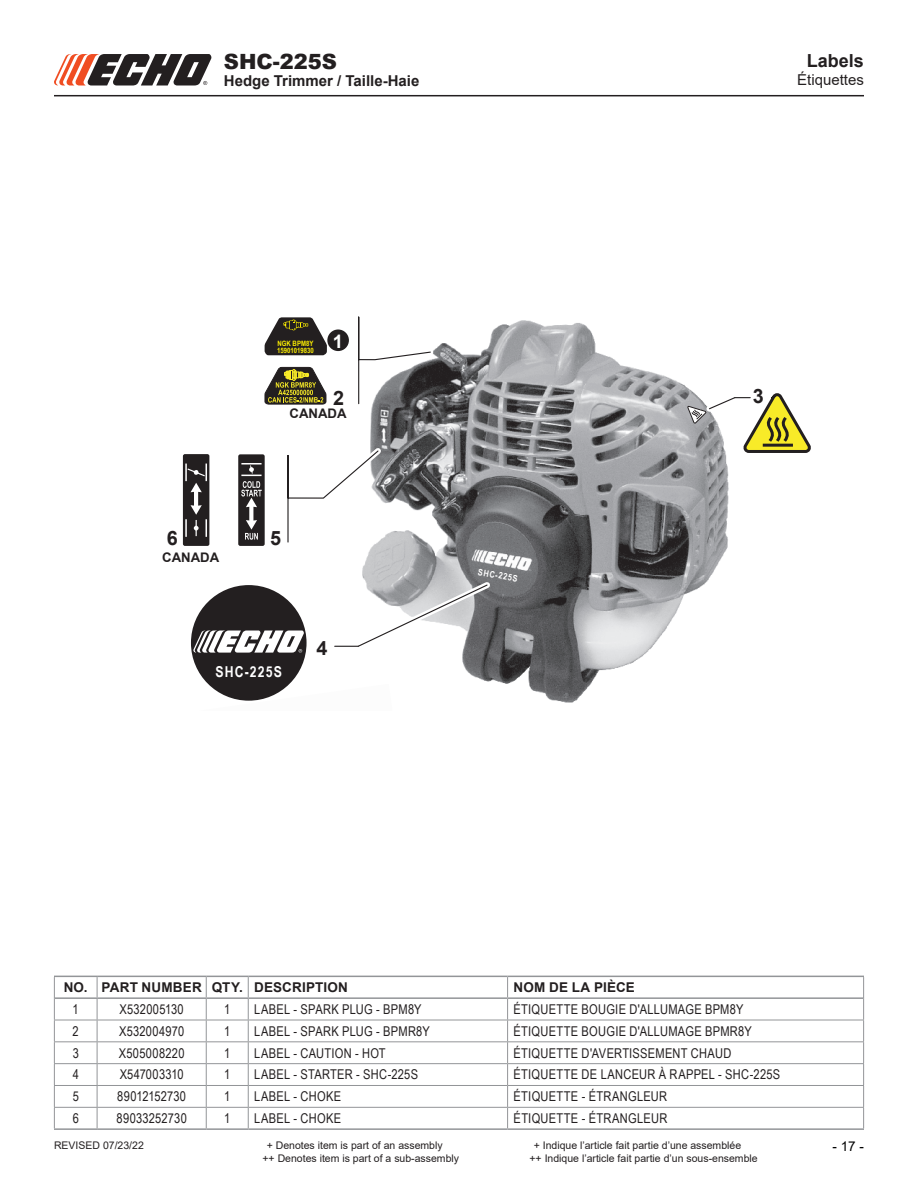
<style>
.page{position:relative;width:918px;height:1188px;background:#fff}
.page>*{position:absolute;margin:0;border:0;box-sizing:border-box;transform-origin:0 0}
.t1{font:900 21px "Arial";color:#231f20}
.t2{font:700 19.8px "Arial";color:#231f20}
.t3{font:700 18.6px "Arial";color:#fff}
.t4{font:700 18px "Arial";color:#231f20}
.t5{font:700 15px "Arial";color:#231f20}
.t6{font:15px "Arial";color:#231f20}
.t7{font:700 15px "Arial Narrow";letter-spacing:.075em;color:#fff}
.t8{font:13.5px "Arial Narrow";letter-spacing:.02em;color:#231f20}
.t9{font:700 13.5px "Arial";letter-spacing:.01em;color:#231f20}
.t10{font:13.5px "Arial";color:#000}
.t11{font:700 13.2px "Arial";color:#231f20}
.t12{font:10.5px "Arial";color:#231f20}
.t13{font:700 9px "Arial Narrow";color:#fff}
.t14{font:700 7.35px/7.6px "Arial Narrow";color:#fff101}
</style>
<div class="page">
<hr style="left:54px;top:95px;width:810px;height:1px;background:#231f20">
<svg style="left:54px;top:54px;width:158px;height:32px"></svg>
<hr style="left:54px;top:976px;width:43px;height:1px;background:#939598">
<hr style="left:97px;top:976px;width:109px;height:1px;background:#939598">
<hr style="left:206px;top:976px;width:42px;height:1px;background:#939598">
<hr style="left:248px;top:976px;width:260px;height:1px;background:#939598">
<hr style="left:508px;top:976px;width:356px;height:1px;background:#939598">
<hr style="left:55px;top:997px;width:42px;height:2px;background:#939598">
<hr style="left:97px;top:997px;width:109px;height:2px;background:#939598">
<hr style="left:206px;top:997px;width:42px;height:2px;background:#939598">
<hr style="left:248px;top:997px;width:260px;height:2px;background:#939598">
<hr style="left:508px;top:997px;width:355px;height:2px;background:#939598">
<hr style="left:54px;top:1128px;width:43px;height:2px;background:#939598">
<hr style="left:97px;top:1128px;width:109px;height:2px;background:#939598">
<hr style="left:206px;top:1128px;width:42px;height:2px;background:#939598">
<hr style="left:248px;top:1128px;width:260px;height:2px;background:#939598">
<hr style="left:508px;top:1128px;width:356px;height:2px;background:#939598">
<hr style="left:54px;top:1020px;width:43px;height:1px;background:#939598">
<hr style="left:97px;top:1020px;width:109px;height:1px;background:#939598">
<hr style="left:206px;top:1020px;width:42px;height:1px;background:#939598">
<hr style="left:248px;top:1020px;width:260px;height:1px;background:#939598">
<hr style="left:508px;top:1020px;width:356px;height:1px;background:#939598">
<hr style="left:54px;top:1041px;width:43px;height:1px;background:#939598">
<hr style="left:97px;top:1041px;width:109px;height:1px;background:#939598">
<hr style="left:206px;top:1041px;width:42px;height:1px;background:#939598">
<hr style="left:248px;top:1041px;width:260px;height:1px;background:#939598">
<hr style="left:508px;top:1041px;width:356px;height:1px;background:#939598">
<hr style="left:54px;top:1063px;width:43px;height:1px;background:#939598">
<hr style="left:97px;top:1063px;width:109px;height:1px;background:#939598">
<hr style="left:206px;top:1063px;width:42px;height:1px;background:#939598">
<hr style="left:248px;top:1063px;width:260px;height:1px;background:#939598">
<hr style="left:508px;top:1063px;width:356px;height:1px;background:#939598">
<hr style="left:54px;top:1085px;width:43px;height:1px;background:#939598">
<svg style="left:54px;top:977px;width:1px;height:151px"></svg>
<hr style="left:97px;top:1085px;width:109px;height:1px;background:#939598">
<svg style="left:97px;top:977px;width:1px;height:151px"></svg>
<hr style="left:206px;top:1085px;width:42px;height:1px;background:#939598">
<svg style="left:206px;top:977px;width:1px;height:151px"></svg>
<hr style="left:248px;top:1085px;width:260px;height:1px;background:#939598">
<svg style="left:248px;top:977px;width:1px;height:151px"></svg>
<hr style="left:508px;top:1085px;width:356px;height:1px;background:#939598">
<svg style="left:507px;top:977px;width:1px;height:151px"></svg>
<svg style="left:863px;top:977px;width:1px;height:151px"></svg>
<hr style="left:54px;top:1107px;width:43px;height:1px;background:#939598">
<hr style="left:97px;top:1107px;width:109px;height:1px;background:#939598">
<hr style="left:206px;top:1107px;width:42px;height:1px;background:#939598">
<hr style="left:248px;top:1107px;width:260px;height:1px;background:#939598">
<hr style="left:508px;top:1107px;width:356px;height:1px;background:#939598">
<img style="left:329px;top:320px;width:400px;height:383px">
<img style="left:209px;top:684px;width:183px;height:19px">
<svg style="left:358px;top:316px;width:79px;height:89px"></svg>
<svg style="left:287px;top:443px;width:99px;height:100px"></svg>
<div style="left:329px;top:384px;width:19px;height:25px;background:#fff"></div>
<div style="left:313px;top:634px;width:18px;height:25px;background:#fff"></div>
<div style="left:183px;top:454px;width:26px;height:92px;background:#231f20;border-radius:2px"></div>
<svg style="left:185px;top:464px;width:22px;height:73px"></svg>
<div style="left:238px;top:454px;width:27px;height:92px;background:#231f20;border-radius:2px"></div>
<hr style="left:241px;top:463px;width:21px;height:2px;background:#fff">
<svg style="left:241px;top:465px;width:21px;height:75px"></svg>
<div style="left:191px;top:585px;width:116px;height:116px;background:#231f20;border-radius:50%"></div>
<svg style="left:193px;top:630px;width:111px;height:23px"></svg>
<div style="left:327px;top:329px;width:22px;height:22px;background:#231f20;border-radius:50%"></div>
<svg style="left:335px;top:577px;width:160px;height:77px"></svg>
<svg style="left:264px;top:367px;width:63px;height:38px"></svg>
<svg style="left:265px;top:317px;width:62px;height:38px"></svg>
<svg style="left:682px;top:390px;width:129px;height:65px"></svg>
<h1 class="t1" style="left:224px;top:46px;width:115px">SHC-225S</h1>
<p class="t5" style="left:224px;top:70px;width:197px">Hedge Trimmer / Taille-Haie</p>
<p class="t14" style="left:277px;top:339px;width:38px">NGK BPM8Y<br>15901019830</p>
<h3 class="t3" style="left:333px;top:328px;width:12px">1</h3>
<h2 class="t2" style="left:333px;top:384px;width:13px">2</h2>
<p class="t11" style="left:290px;top:404px;width:59px">CANADA</p>
<h2 class="t2" style="left:167px;top:524px;width:13px">6</h2>
<p class="t11" style="left:162px;top:548px;width:59px">CANADA</p>
<h2 class="t2" style="left:270px;top:524px;width:13px">5</h2>
<p class="t7" style="left:215px;top:660px;width:68px">SHC-225S</p>
<h2 class="t2" style="left:316px;top:634px;width:13px">4</h2>
<p class="t13" style="left:479px;top:565px;width:41px;rotate:10deg">SHC-225S</p>
<h3 class="t4" style="left:807px;top:48px;width:59px">Labels</h3>
<p class="t6" style="left:797px;top:70px;width:68px">Étiquettes</p>
<h2 class="t2" style="left:753px;top:382px;width:13px">3</h2>
<p class="t9" style="left:64px;top:978px;width:286px">NO. PART NUMBER QTY. DESCRIPTION</p>
<p class="t9" style="left:514px;top:978px;width:123px">NOM DE LA PIÈCE</p>
<p class="t8" style="left:73px;top:999px;width:8px">1</p>
<p class="t8" style="left:120px;top:999px;width:66px">X532005130</p>
<p class="t8" style="left:224px;top:999px;width:8px">1</p>
<p class="t8" style="left:254px;top:999px;width:169px">LABEL - SPARK PLUG - BPM8Y</p>
<p class="t8" style="left:514px;top:999px;width:231px">ÉTIQUETTE BOUGIE D'ALLUMAGE BPM8Y</p>
<p class="t8" style="left:73px;top:1021px;width:8px">2</p>
<p class="t8" style="left:119px;top:1021px;width:66px">X532004970</p>
<p class="t8" style="left:224px;top:1021px;width:8px">1</p>
<p class="t8" style="left:254px;top:1021px;width:177px">LABEL - SPARK PLUG - BPMR8Y</p>
<p class="t8" style="left:514px;top:1021px;width:240px">ÉTIQUETTE BOUGIE D'ALLUMAGE BPMR8Y</p>
<p class="t8" style="left:73px;top:1043px;width:8px">3</p>
<p class="t8" style="left:119px;top:1043px;width:67px">X505008220</p>
<p class="t8" style="left:224px;top:1043px;width:8px">1</p>
<p class="t8" style="left:254px;top:1043px;width:133px">LABEL - CAUTION - HOT</p>
<p class="t8" style="left:514px;top:1043px;width:219px">ÉTIQUETTE D'AVERTISSEMENT CHAUD</p>
<p class="t8" style="left:73px;top:1065px;width:8px">4</p>
<p class="t8" style="left:120px;top:1065px;width:66px">X547003310</p>
<p class="t8" style="left:224px;top:1065px;width:8px">1</p>
<p class="t8" style="left:254px;top:1065px;width:165px">LABEL - STARTER - SHC-225S</p>
<p class="t8" style="left:514px;top:1065px;width:268px">ÉTIQUETTE DE LANCEUR À RAPPEL - SHC-225S</p>
<p class="t8" style="left:73px;top:1087px;width:8px">5</p>
<p class="t8" style="left:117px;top:1087px;width:70px">89012152730</p>
<p class="t8" style="left:224px;top:1087px;width:8px">1</p>
<p class="t8" style="left:254px;top:1087px;width:89px">LABEL - CHOKE</p>
<p class="t8" style="left:514px;top:1087px;width:155px">ÉTIQUETTE - ÉTRANGLEUR</p>
<p class="t8" style="left:73px;top:1108px;width:8px">6</p>
<p class="t8" style="left:117px;top:1108px;width:72px">89033252730</p>
<p class="t8" style="left:224px;top:1108px;width:8px">1</p>
<p class="t8" style="left:254px;top:1108px;width:89px">LABEL - CHOKE</p>
<p class="t8" style="left:514px;top:1108px;width:155px">ÉTIQUETTE - ÉTRANGLEUR</p>
<p class="t12" style="left:54px;top:1138px;width:91px">REVISED 07/23/22</p>
<p class="t12" style="left:267px;top:1138px;width:177px">+ Denotes item is part of an assembly</p>
<p class="t12" style="left:534px;top:1138px;width:209px">+ Indique l’article fait partie d’une assemblée</p>
<p class="t12" style="left:262px;top:1151px;width:198px">++ Denotes item is part of a sub-assembly</p>
<p class="t12" style="left:530px;top:1151px;width:230px">++ Indique l’article fait partie d’un sous-ensemble</p>
<p class="t10" style="left:832px;top:1137px;width:33px">- 17 -</p>
</div>
